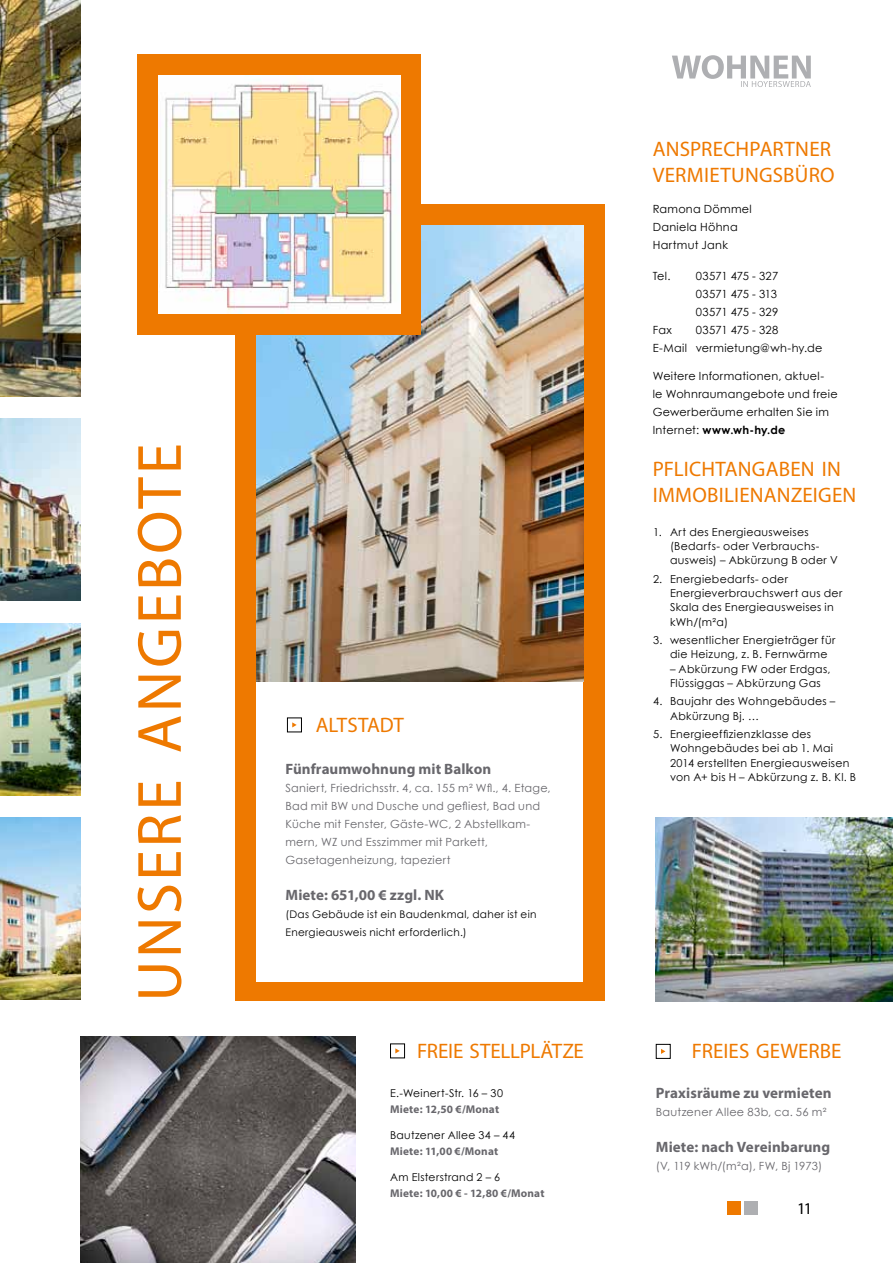
<style>
.page{position:relative;width:893px;height:1263px;background:#fff}
.page>*{position:absolute;margin:0;border:0;box-sizing:border-box;transform-origin:0 0}
.t1{font:63px "Myriad Pro";letter-spacing:.04em;color:#ee7900}
.t2{font:21px/25.5px "Myriad Pro";letter-spacing:.005em;color:#ee7900}
.t3{font:21px "Myriad Pro";letter-spacing:-.015em;color:#ee7900}
.t4{font:16.5px "Myriad Pro";color:#000}
.t5{font:700 15px "Myriad Pro";letter-spacing:.005em;color:#68676c}
.t6{font:11.25px/18px "Century Gothic";letter-spacing:.025em;color:#68676c}
.t7{font:11.25px/18px "Century Gothic";letter-spacing:.025em;color:#000}
.t8{font:700 11.25px "Myriad Pro";letter-spacing:.015em;color:#68676c}
.t9{font:10.95px/14.2px "Century Gothic";letter-spacing:.03em;color:#000}
.t10{font:10.8px "Century Gothic";letter-spacing:.03em;color:#000}
.t11{font:10.5px/18px "Century Gothic";letter-spacing:.03em;color:#000}
.s1{font-weight:700}
</style>
<div class="page">
<div style="left:235px;top:204px;width:369px;height:797px;background:#ee7900"></div>
<div style="left:256px;top:681px;width:327px;height:300px;background:#fff"></div>
<svg style="left:672px;top:55px;width:139px;height:32px"></svg>
<div style="left:727px;top:1201px;width:14px;height:14px;background:#ee7900"></div>
<div style="left:744px;top:1201px;width:14px;height:14px;background:#aeafb2"></div>
<img style="left:656px;top:817px;width:237px;height:184px">
<img style="left:256px;top:226px;width:327px;height:455px">
<div style="left:390px;top:1043px;width:15px;height:15px;border:1px solid #000"></div>
<svg style="left:395px;top:1048px;width:5px;height:5px"></svg>
<img style="left:81px;top:1036px;width:274px;height:227px">
<div style="left:137px;top:54px;width:284px;height:281px;background:#ee7900"></div>
<img style="left:159px;top:76px;width:242px;height:237px">
<div style="left:287px;top:717px;width:15px;height:15px;border:1px solid #000"></div>
<svg style="left:292px;top:722px;width:5px;height:5px"></svg>
<div style="left:656px;top:1044px;width:15px;height:15px;border:1px solid #000"></div>
<svg style="left:661px;top:1049px;width:4px;height:5px"></svg>
<img style="left:0;top:419px;width:81px;height:182px">
<img style="left:0;top:0;width:81px;height:396px">
<img style="left:0;top:623px;width:81px;height:172px">
<img style="left:0;top:817px;width:81px;height:182px">
<h1 class="t1" style="left:121px;top:1001px;width:560px;rotate:-90deg">UNSERE ANGEBOTE</h1>
<h2 class="t2" style="left:316px;top:712px;width:90px">ALTSTADT</h2>
<h3 class="t5" style="left:285px;top:759px;width:207px">Fünfraumwohnung mit Balkon</h3>
<p class="t6" style="left:285px;top:779px;width:267px">Saniert, Friedrichsstr. 4, ca. 155 m² Wfl., 4. Etage, Bad mit BW und Dusche und gefliest, Bad und Küche mit Fenster, Gäste-WC, 2 Abstellkam&shy;mern, WZ und Esszimmer mit Parkett, Gasetagenheizung, tapeziert</p>
<h3 class="t5" style="left:285px;top:885px;width:160px">Miete: 651,00 € zzgl. NK</h3>
<p class="t11" style="left:285px;top:905px;width:253px">(Das Gebäude ist ein Baudenkmal, daher ist ein<br>Energieausweis nicht erforderlich.)</p>
<h2 class="t3" style="left:417px;top:1038px;width:168px">FREIE STELLPLÄTZE</h2>
<p class="t10" style="left:390px;top:1085px;width:114px">E.-Weinert-Str. 16 – 30</p>
<p class="t8" style="left:390px;top:1102px;width:111px">Miete: 12,50 €/Monat</p>
<p class="t10" style="left:390px;top:1127px;width:127px">Bautzener Allee 34 – 44</p>
<p class="t8" style="left:390px;top:1144px;width:110px">Miete: 11,00 €/Monat</p>
<p class="t10" style="left:390px;top:1169px;width:112px">Am Elsterstrand 2 – 6</p>
<p class="t8" style="left:390px;top:1186px;width:156px">Miete: 10,00 € - 12,80 €/Monat</p>
<h2 class="t2" style="left:653px;top:136px;width:184px">ANSPRECHPARTNER<br>VERMIETUNGSBÜRO</h2>
<p class="t7" style="left:653px;top:200px;width:101px">Ramona Dömmel<br>Daniela Höhna<br>Hartmut Jank</p>
<p class="t7" style="left:653px;top:266px;width:19px">Tel.</p>
<p class="t7" style="left:696px;top:266px;width:128px">03571 475 - 327<br>03571 475 - 313<br>03571 475 - 329<br>03571 475 - 328 vermietung@wh-hy.de</p>
<p class="t7" style="left:653px;top:367px;width:186px">Weitere Informationen, aktuel-<br>le Wohnraumangebote und freie<br>Gewerberäume erhalten Sie im<br>Internet: <span class="s1">www.wh-hy.de</span></p>
<p class="t7" style="left:653px;top:320px;width:36px">Fax<br>E-Mail</p>
<h2 class="t2" style="left:653px;top:456px;width:205px">PFLICHTANGABEN IN<br>IMMOBILIENANZEIGEN</h2>
<p class="t9" style="left:670px;top:525px;width:169px;text-indent:-17px">1. Art des Energieausweises (Bedarfs- oder Verbrauchs&shy;ausweis) – Abkürzung B oder V</p>
<p class="t9" style="left:670px;top:572px;width:174px;text-indent:-17px">2. Energiebedarfs- oder<br>Energieverbrauchswert aus der<br>Skala des Energieausweises in kWh/(m²a)</p>
<p class="t9" style="left:670px;top:633px;width:167px;text-indent:-17px">3. wesentlicher Energieträger für die Heizung, z. B. Fernwärme</p>
<p class="t9" style="left:670px;top:661px;width:162px">– Abkürzung FW oder Erdgas,<br>Flüssiggas – Abkürzung Gas</p>
<p class="t9" style="left:670px;top:694px;width:167px;text-indent:-17px">4. Baujahr des Wohngebäudes –<br>Abkürzung Bj. …</p>
<p class="t9" style="left:670px;top:727px;width:188px;text-indent:-17px">5. Energieeffizienzklasse des<br>Wohngebäudes bei ab 1. Mai<br>2014 erstellten Energieausweisen von A+ bis H – Abkürzung z. B. Kl. B</p>
<h2 class="t2" style="left:692px;top:1038px;width:151px">FREIES GEWERBE</h2>
<h3 class="t5" style="left:656px;top:1083px;width:177px">Praxisräume zu vermieten</h3>
<p class="t6" style="left:656px;top:1103px;width:172px">Bautzener Allee 83b, ca. 56 m²</p>
<h3 class="t5" style="left:656px;top:1137px;width:176px">Miete: nach Vereinbarung</h3>
<p class="t6" style="left:656px;top:1157px;width:168px">(V, 119 kWh/(m²a), FW, Bj 1973)</p>
<h3 class="t4" style="left:797px;top:1198px;width:17px">11</h3>
</div>
